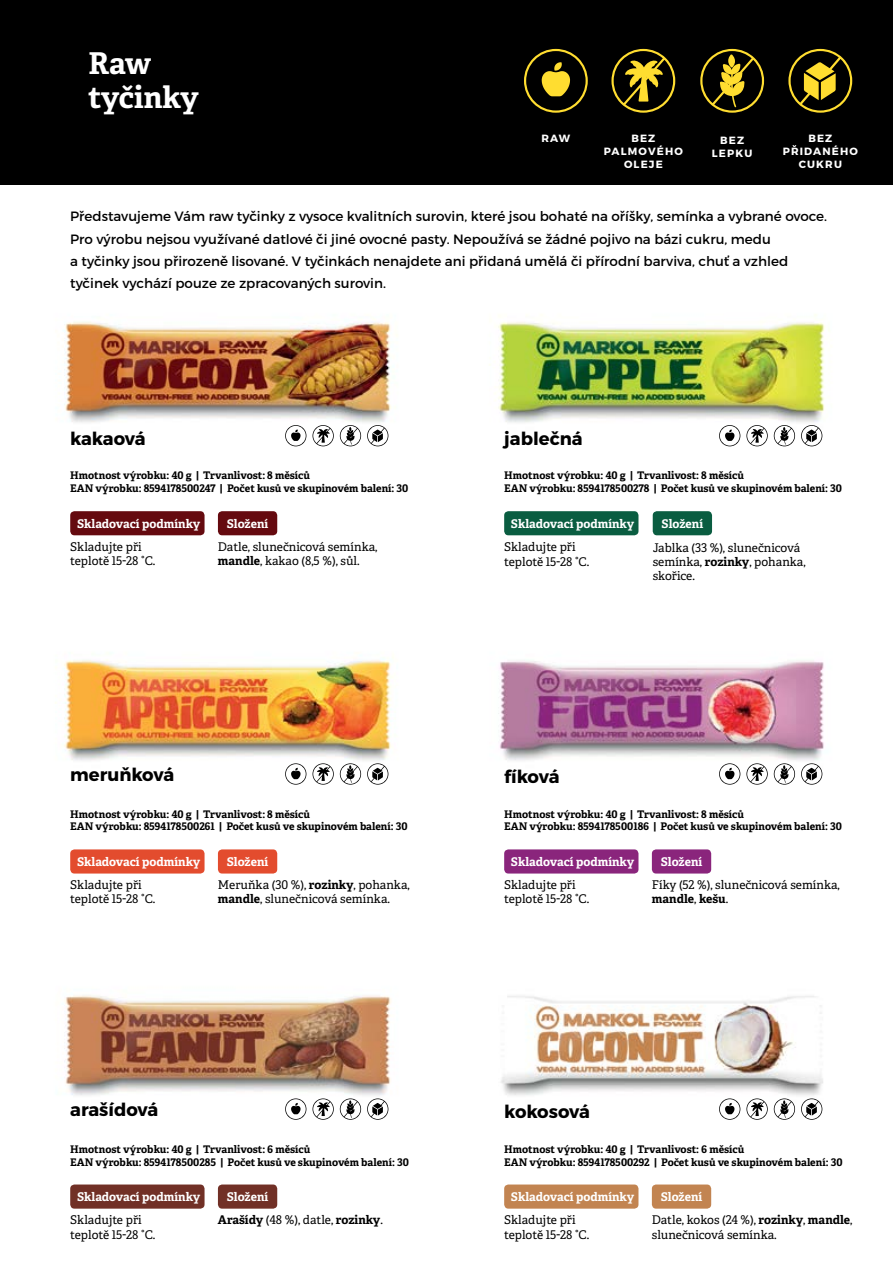
<style>
.page{position:relative;width:893px;height:1263px;background:#fff}
.page>*{position:absolute;margin:0;border:0;box-sizing:border-box;transform-origin:0 0}
.t1{font:700 30px/33.6px "Adelle";letter-spacing:-.01em;color:#fff}
.t2{font:700 18px "Montserrat";color:#000}
.t3{font:700 18px "Montserrat";letter-spacing:-.02em;color:#000}
.t4{font:13.5px/22.2px "Montserrat";color:#000}
.t5{font:12px/14.4px "Adelle";color:#000}
.t6{font:700 12px "Adelle";color:#fff}
.t7{font:700 12px "Adelle";letter-spacing:-.005em;color:#000}
.t8{font:700 10.5px/12.8px "Adelle";color:#000}
.t9{font:700 10.5px/12.6px "Montserrat";letter-spacing:.11em;color:#fff;text-align:center}
.s1{font-weight:700}
.s2{font-weight:400}
</style>
<div class="page">
<div style="left:70px;top:849px;width:135px;height:24px;background:#e34c2e;border-radius:4px"></div>
<div style="left:70px;top:1184px;width:135px;height:24px;background:#713026;border-radius:4px"></div>
<div style="left:504px;top:1184px;width:134px;height:24px;background:#c28451;border-radius:4px"></div>
<div style="left:504px;top:849px;width:134px;height:24px;background:#8a257c;border-radius:4px"></div>
<div style="left:218px;top:849px;width:59px;height:24px;background:#e34c2e;border-radius:4px"></div>
<div style="left:218px;top:1184px;width:59px;height:24px;background:#713026;border-radius:4px"></div>
<div style="left:652px;top:1184px;width:59px;height:24px;background:#c28451;border-radius:4px"></div>
<div style="left:652px;top:849px;width:59px;height:24px;background:#8a257c;border-radius:4px"></div>
<div style="left:70px;top:511px;width:135px;height:24px;background:#650a0f;border-radius:4px"></div>
<div style="left:504px;top:511px;width:134px;height:24px;background:#0a5d41;border-radius:4px"></div>
<div style="left:0;top:0;width:893px;height:184px;background:#000"></div>
<img style="left:64px;top:321px;width:333px;height:116px">
<img style="left:55px;top:660px;width:338px;height:115px">
<img style="left:64px;top:995px;width:327px;height:115px">
<img style="left:489px;top:314px;width:341px;height:123px">
<img style="left:498px;top:661px;width:326px;height:114px">
<img style="left:501px;top:996px;width:322px;height:114px">
<svg style="left:285px;top:425px;width:21px;height:21px"></svg>
<svg style="left:312px;top:425px;width:22px;height:21px"></svg>
<svg style="left:340px;top:425px;width:21px;height:21px"></svg>
<svg style="left:367px;top:425px;width:21px;height:21px"></svg>
<svg style="left:285px;top:763px;width:21px;height:22px"></svg>
<svg style="left:312px;top:763px;width:22px;height:22px"></svg>
<svg style="left:340px;top:763px;width:21px;height:22px"></svg>
<svg style="left:367px;top:763px;width:21px;height:22px"></svg>
<svg style="left:285px;top:1098px;width:21px;height:22px"></svg>
<svg style="left:312px;top:1098px;width:22px;height:22px"></svg>
<svg style="left:340px;top:1098px;width:21px;height:22px"></svg>
<svg style="left:367px;top:1098px;width:21px;height:22px"></svg>
<svg style="left:719px;top:425px;width:21px;height:21px"></svg>
<svg style="left:746px;top:425px;width:22px;height:21px"></svg>
<svg style="left:774px;top:425px;width:21px;height:21px"></svg>
<svg style="left:801px;top:425px;width:21px;height:21px"></svg>
<svg style="left:524px;top:49px;width:64px;height:64px"></svg>
<svg style="left:611px;top:49px;width:64px;height:64px"></svg>
<svg style="left:700px;top:49px;width:64px;height:64px"></svg>
<svg style="left:788px;top:49px;width:64px;height:64px"></svg>
<svg style="left:719px;top:763px;width:21px;height:22px"></svg>
<svg style="left:746px;top:763px;width:22px;height:22px"></svg>
<svg style="left:774px;top:763px;width:21px;height:22px"></svg>
<svg style="left:801px;top:763px;width:21px;height:22px"></svg>
<svg style="left:719px;top:1098px;width:21px;height:22px"></svg>
<svg style="left:746px;top:1098px;width:22px;height:22px"></svg>
<svg style="left:774px;top:1098px;width:21px;height:22px"></svg>
<svg style="left:801px;top:1098px;width:21px;height:22px"></svg>
<div style="left:218px;top:511px;width:59px;height:24px;background:#650a0f;border-radius:4px"></div>
<div style="left:653px;top:511px;width:59px;height:24px;background:#0a5d41;border-radius:4px"></div>
<h1 class="t1" style="left:88px;top:46px;width:112px">Raw tyčinky</h1>
<p class="t9" style="left:541px;top:133px;width:30px">RAW</p>
<p class="t9" style="left:604px;top:133px;width:81px">bez<br>PALMOVÉHO<br>OLEJE</p>
<p class="t9" style="left:712px;top:134px;width:42px">bez<br>LEPKU</p>
<p class="t9" style="left:808px;top:133px;width:25px">bez</p>
<p class="t9" style="left:783px;top:145px;width:10px">pridaného</p>
<p class="t9" style="left:799px;top:158px;width:18px">cukru</p>
<p class="t4" style="left:70px;top:205px;width:758px">Představujeme Vám raw tyčinky z vysoce kvalitních surovin, které jsou bohaté na oříšky, semínka a vybrané ovoce.<br>Pro výrobu nejsou využívané datlové či jiné ovocné pasty. Nepoužívá se žádné pojivo na bázi cukru, medu<br>a tyčinky jsou přirozeně lisované. V tyčinkách nenajdete ani přidaná umělá či přírodní barviva, chuť a vzhled tyčinek vychází pouze ze zpracovaných surovin.</p>
<h2 class="t3" style="left:70px;top:427px;width:77px">kakaová</h2>
<p class="t8" style="left:70px;top:469px;width:340px">Hmotnost výrobku: 40 g | Trvanlivost: 8 měsíců<br>EAN výrobku: 8594178500247 | Počet kusů ve skupinovém balení: 30</p>
<h2 class="t2" style="left:504px;top:427px;width:80px">jablečná</h2>
<p class="t8" style="left:504px;top:469px;width:339px">Hmotnost výrobku: 40 g | Trvanlivost: 8 měsíců<br>EAN výrobku: 8594178500278 | Počet kusů ve skupinovém balení: 30</p>
<p class="t6" style="left:77px;top:514px;width:125px">Skladovací podmínky</p>
<p class="t6" style="left:511px;top:514px;width:125px">Skladovací podmínky</p>
<p class="t6" style="left:227px;top:515px;width:43px">Složení</p>
<p class="t6" style="left:662px;top:515px;width:43px">Složení</p>
<p class="t5" style="left:218px;top:539px;width:161px">Datle, slunečnicová semínka, <span class="s1">mandle</span>, kakao (8,5 %), sůl.</p>
<p class="t5" style="left:70px;top:539px;width:87px">Skladujte při teplotě 15-28 °C.</p>
<p class="t5" style="left:504px;top:539px;width:87px">Skladujte při teplotě 15-28 °C.</p>
<p class="t5" style="left:653px;top:540px;width:154px">Jablka (33 %), slunečnicová semínka, <span class="s1">rozinky</span>, pohanka, skořice.</p>
<h2 class="t2" style="left:70px;top:763px;width:105px">meruňková</h2>
<h2 class="t2" style="left:504px;top:766px;width:57px">fíková</h2>
<p class="t8" style="left:70px;top:807px;width:339px">Hmotnost výrobku: 40 g | Trvanlivost: 8 měsíců<br>EAN výrobku: 8594178500261 | Počet kusů ve skupinovém balení: 30</p>
<p class="t8" style="left:504px;top:807px;width:339px">Hmotnost výrobku: 40 g | Trvanlivost: 8 měsíců<br>EAN výrobku: 8594178500186 | Počet kusů ve skupinovém balení: 30</p>
<p class="t6" style="left:77px;top:853px;width:125px">Skladovací podmínky</p>
<p class="t6" style="left:227px;top:853px;width:43px">Složení</p>
<p class="t6" style="left:511px;top:853px;width:125px">Skladovací podmínky</p>
<p class="t6" style="left:661px;top:853px;width:43px">Složení</p>
<p class="t5" style="left:70px;top:877px;width:87px">Skladujte při teplotě 15-28 °C.</p>
<p class="t5" style="left:218px;top:877px;width:193px">Meruňka (30 %), <span class="s1">rozinky</span>, pohanka, <span class="s1">mandle</span>, slunečnicová semínka.</p>
<p class="t5" style="left:504px;top:877px;width:87px">Skladujte při teplotě 15-28 °C.</p>
<p class="t5" style="left:652px;top:877px;width:189px">Fíky (52 %), slunečnicová semínka, <span class="s1">mandle</span>, <span class="s1">kešu</span>.</p>
<h2 class="t2" style="left:70px;top:1098px;width:90px">arašídová</h2>
<h2 class="t2" style="left:504px;top:1101px;width:87px">kokosová</h2>
<p class="t8" style="left:70px;top:1142px;width:340px">Hmotnost výrobku: 40 g | Trvanlivost: 6 měsíců<br>EAN výrobku: 8594178500285 | Počet kusů ve skupinovém balení: 30</p>
<p class="t8" style="left:504px;top:1142px;width:340px">Hmotnost výrobku: 40 g | Trvanlivost: 6 měsíců<br>EAN výrobku: 8594178500292 | Počet kusů ve skupinovém balení: 30</p>
<p class="t6" style="left:77px;top:1188px;width:125px">Skladovací podmínky</p>
<p class="t6" style="left:511px;top:1188px;width:125px">Skladovací podmínky</p>
<p class="t6" style="left:227px;top:1188px;width:43px">Složení</p>
<p class="t6" style="left:661px;top:1188px;width:43px">Složení</p>
<p class="t7" style="left:218px;top:1211px;width:167px">Arašídy <span class="s2">(48 %), datle,</span> rozinky<span class="s2">.</span></p>
<p class="t5" style="left:652px;top:1212px;width:202px">Datle, kokos (24 %), <span class="s1">rozinky</span>, <span class="s1">mandle</span>, slunečnicová semínka.</p>
<p class="t5" style="left:70px;top:1212px;width:87px">Skladujte při teplotě 15-28 °C.</p>
<p class="t5" style="left:504px;top:1212px;width:87px">Skladujte při teplotě 15-28 °C.</p>
</div>
